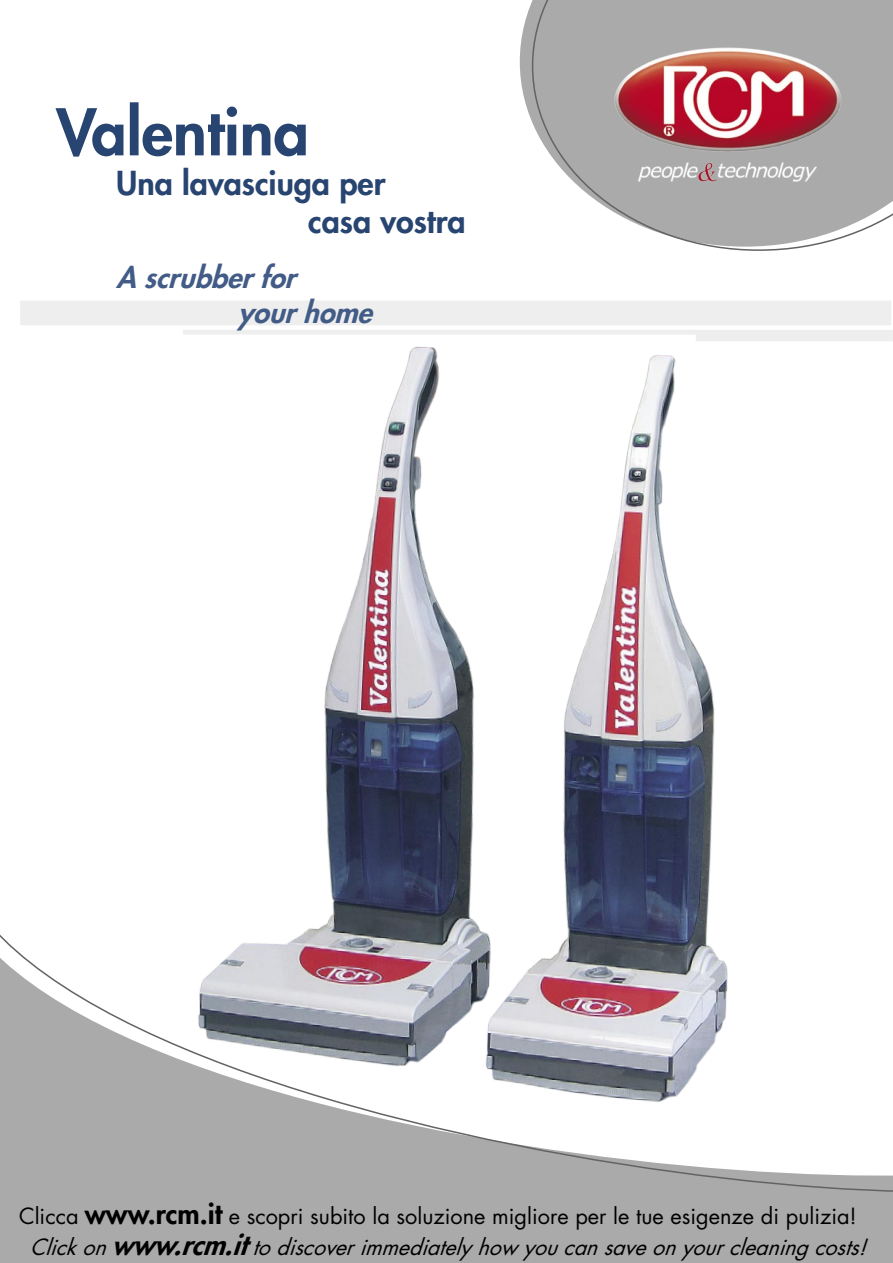
<style>
.page{position:relative;width:893px;height:1263px;background:#fff}
.page>*{position:absolute;margin:0;border:0;box-sizing:border-box;transform-origin:0 0}
.t1{font:800 62.55px "Futura";color:#274570}
.t2{font:800 32.1px/38.5px "Futura";color:#274570}
.t3{font:italic 800 28.8px/34.5px "Futura";color:#425c87}
.t4{font:21.75px/30.3px "Futura";color:#000}
.s1{font-weight:800;font-size:27.15px}
.s2{font-weight:800;font-size:27.75px}
.s3{font-style:italic}
.s4{font-weight:800;font-style:italic;font-size:27px}
.s5{font-weight:800;font-style:italic;font-size:27.75px}
</style>
<div class="page">
<svg style="left:520px;top:2px;width:12px;height:120px"></svg>
<svg style="left:532px;top:0;width:361px;height:251px"></svg>
<div style="left:612px;top:42px;width:230px;height:141px;background:#aaa"></div>
<img style="left:614px;top:47px;width:227px;height:135px">
<svg style="left:0;top:934px;width:893px;height:329px"></svg>
<div style="left:20px;top:300px;width:871px;height:25px;background:#eee"></div>
<svg style="left:789px;top:330px;width:104px;height:11px"></svg>
<img style="left:175px;top:330px;width:614px;height:782px">
<h1 class="t1" style="left:56px;top:90px;width:254px">Valentina</h1>
<h2 class="t2" style="left:308px;top:163px;width:159px;text-indent:-192px">Una lavasciuga per<br>casa vostra</h2>
<h3 class="t3" style="left:238px;top:260px;width:145px;text-indent:-122px">A scrubberfor yourhome</h3>
<p class="t4" style="left:30px;top:1201px;width:847px;text-indent:-11px">Clicca <span class="s1">w</span><span class="s2">ww.rcm.it</span> e scopri subito la soluzione migliore per le tue esigenze di pulizia!<br><span class="s3">Clickon</span> <span class="s4">w</span><span class="s5">ww.rcm.it</span> <span class="s3">todiscoverimmediately howyoucansaveonyourcleaningcosts!</span></p>
</div>
